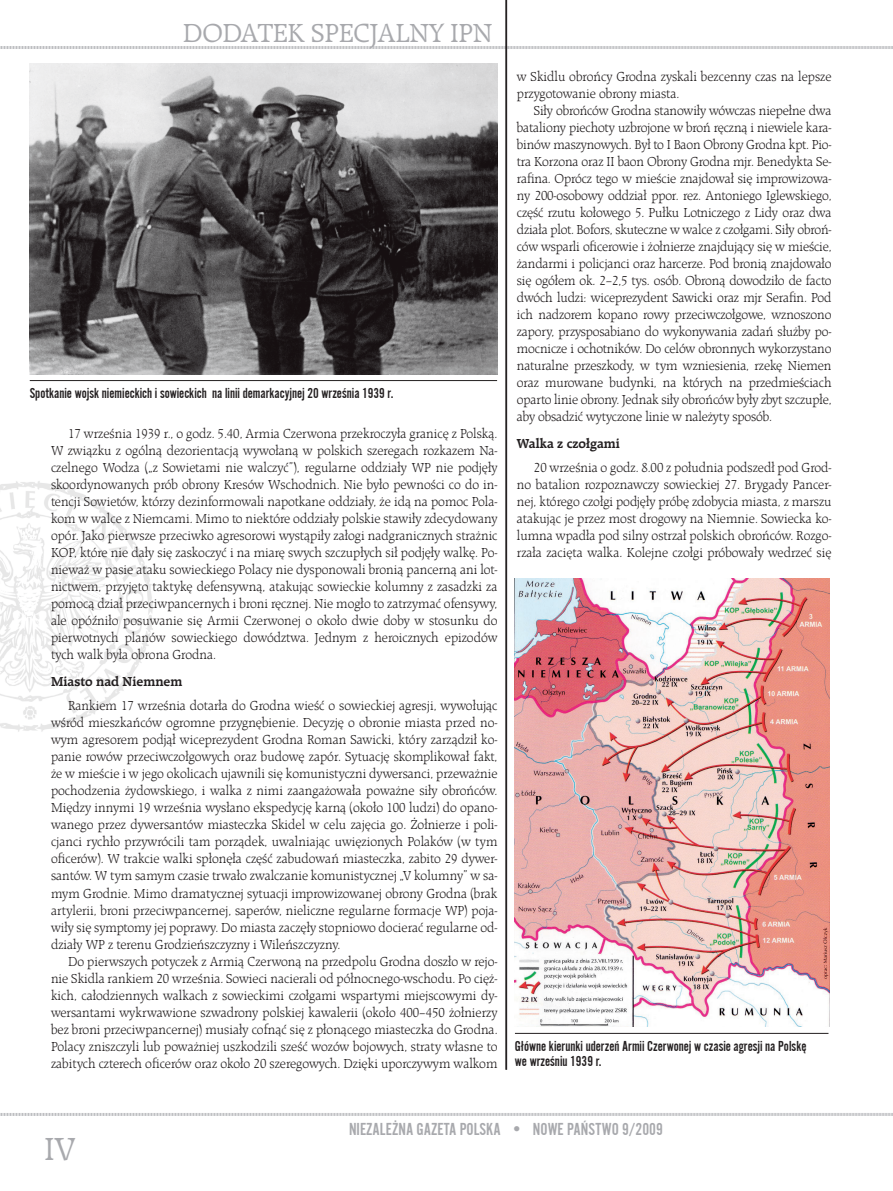
<style>
.page{position:relative;width:893px;height:1191px;background:#fff}
.page>*{position:absolute;margin:0;border:0;box-sizing:border-box;transform-origin:0 0}
.t1{font:33px "Raleigh TCE";color:#a8a9ad}
.t2{font:27px "Raleigh TCE";letter-spacing:-.01em;color:#a8a9ad}
.t3{font:18px "Alternate Got No 2 DCE";color:#a8a9ad}
.Podpis_Foto{font:15px/15px "Alternate Got No 2 DCE";color:#231f20}
.txt{font:300 13.5px/17px "Raleigh TCE";color:#231f20;text-align:justify;scale:.95 1}
.srodtytul{font:700 13.5px "Raleigh TCE";color:#231f20}
</style>
<div class="page">
<hr style="left:506px;top:0;width:1px;height:1069px;background:#231f20">
<img style="left:0;top:481px;width:153px;height:251px">
<svg style="left:0;top:45px;width:893px;height:5px"></svg>
<svg style="left:0;top:1113px;width:893px;height:3px;background:#d2d2d4"></svg>
<hr style="left:505px;top:0;width:1px;height:1069px;background:#231f20">
<img style="left:30px;top:64px;width:467px;height:311px">
<img style="left:515px;top:578px;width:314px;height:448px">
<hr style="left:30px;top:380px;width:467px;height:1px;background:#231f20">
<hr style="left:515px;top:1033px;width:313px;height:1px;background:#231f20">
<h2 class="t2" style="left:183px;top:17px;width:311px">DODATEK SPECJALNY IPN</h2>
<p class="Podpis_Foto" style="left:30px;top:386px;width:365px">Spotkanie wojsk niemieckich i sowieckich na linii demarkacyjnej 20 września 1939 r.</p>
<p class="txt" style="left:51px;top:425px;width:472px;text-indent:17px">17 września 1939 r., o godz. 5.40, Armia Czerwona przekroczyła granicę z Polską.<br>W związku z ogólną dezorientacją wywołaną w polskich szeregach rozkazem Na&shy;czelnego Wodza („z Sowietami nie walczyć”), regularne oddziały WP nie podjęły skoordynowanych prób obrony Kresów Wschodnich. Nie było pewności co do in&shy;tencji Sowietów, którzy dezinformowali napotkane oddziały, że idą na pomoc Pola&shy;kom w walce z Niemcami. Mimo to niektóre oddziały polskie stawiły zdecydowany opór. Jako pierwsze przeciwko agresorowi wystąpiły załogi nadgranicznych strażnic KOP, które nie dały się zaskoczyć i na miarę swych szczupłych sił podjęły walkę. Po&shy;nieważ w pasie ataku sowieckiego Polacy nie dysponowali bronią pancerną ani lot&shy;nictwem, przyjęto taktykę defensywną, atakując sowieckie kolumny z zasadzki za pomocą dział przeciwpancernych i broni ręcznej. Nie mogło to zatrzymać ofensywy, ale opóźniło posuwanie się Armii Czerwonej o około dwie doby w stosunku do pierwotnych planów sowieckiego dowództwa. Jednym z heroicznych epizodów tych walk była obrona Grodna.</p>
<p class="srodtytul" style="left:51px;top:673px;width:133px">Miasto nad Niemnem</p>
<p class="txt" style="left:51px;top:697px;width:471px;text-indent:17px">Rankiem 17 września dotarła do Grodna wieść o sowieckiej agresji, wywołując wśród mieszkańców ogromne przygnębienie. Decyzję o obronie miasta przed no&shy;wym agresorem podjął wiceprezydent Grodna Roman Sawicki, który zarządził ko&shy;panie rowów przeciwczołgowych oraz budowę zapór. Sytuację skomplikował fakt, że w mieście i w jego okolicach ujawnili się komunistyczni dywersanci, przeważnie pochodzenia żydowskiego, i walka z nimi zaangażowała poważne siły obrońców.<br>Między innymi 19 września wysłano ekspedycję karną (około 100 ludzi) do opano&shy;wanego przez dywersantów miasteczka Skidel w celu zajęcia go. Żołnierze i poli&shy;cjanci rychło przywrócili tam porządek, uwalniając uwięzionych Polaków (w tym oficerów). W trakcie walki spłonęła część zabudowań miasteczka, zabito 29 dywer&shy;santów. W tym samym czasie trwało zwalczanie komunistycznej „V kolumny” w sa&shy;mym Grodnie. Mimo dramatycznej sytuacji improwizowanej obrony Grodna (brak artylerii, broni przeciwpancernej, saperów, nieliczne regularne formacje WP) poja&shy;wiły się symptomy jej poprawy. Do miasta zaczęły stopniowo docierać regularne od&shy;działy WP z terenu Grodzieńszczyzny i Wileńszczyzny.</p>
<p class="txt" style="left:51px;top:952px;width:472px;text-indent:17px">Do pierwszych potyczek z Armią Czerwoną na przedpolu Grodna doszło w rejo&shy;nie Skidla rankiem 20 września. Sowieci nacierali od północnego-wschodu. Po cięż&shy;kich, całodziennych walkach z sowieckimi czołgami wspartymi miejscowymi dy&shy;wersantami wykrwawione szwadrony polskiej kawalerii (około 400–450 żołnierzy bez broni przeciwpancernej) musiały cofnąć się z płonącego miasteczka do Grodna.<br>Polacy zniszczyli lub poważniej uszkodzili sześć wozów bojowych, straty własne to zabitych czterech oficerów oraz około 20 szeregowych. Dzięki uporczywym walkom</p>
<p class="txt" style="left:517px;top:68px;width:333px">w Skidlu obrońcy Grodna zyskali bezcenny czas na lepsze przygotowanie obrony miasta.</p>
<p class="txt" style="left:517px;top:102px;width:333px;text-indent:17px">Siły obrońców Grodna stanowiły wówczas niepełne dwa bataliony piechoty uzbrojone w broń ręczną i niewiele kara&shy;binów maszynowych. Był to I Baon Obrony Grodna kpt. Pio&shy;tra Korzona oraz II baon Obrony Grodna mjr. Benedykta Se&shy;rafina. Oprócz tego w mieście znajdował się improwizowa&shy;ny 200-osobowy oddział ppor. rez. Antoniego Iglewskiego, część rzutu kołowego 5. Pułku Lotniczego z Lidy oraz dwa działa plot. Bofors, skuteczne w walce z czołgami. Siły obroń&shy;ców wsparli oficerowie i żołnierze znajdujący się w mieście, żandarmi i policjanci oraz harcerze. Pod bronią znajdowało się ogółem ok. 2–2,5 tys. osób. Obroną dowodziło de facto dwóch ludzi: wiceprezydent Sawicki oraz mjr Serafin. Pod ich nadzorem kopano rowy przeciwczołgowe, wznoszono zapory, przysposabiano do wykonywania zadań służby po&shy;mocnicze i ochotników. Do celów obronnych wykorzystano naturalne przeszkody, w tym wzniesienia, rzekę Niemen oraz murowane budynki, na których na przedmieściach oparto linie obrony. Jednak siły obrońców były zbyt szczupłe, aby obsadzić wytyczone linie w należyty sposób.</p>
<p class="srodtytul" style="left:517px;top:435px;width:105px">Walka z czołgami</p>
<p class="txt" style="left:517px;top:459px;width:333px;text-indent:17px">20 września o godz. 8.00 z południa podszedł pod Grod&shy;no batalion rozpoznawczy sowieckiej 27. Brygady Pancer&shy;nej, którego czołgi podjęły próbę zdobycia miasta, z marszu atakując je przez most drogowy na Niemnie. Sowiecka ko&shy;lumna wpadła pod silny ostrzał polskich obrońców. Rozgo&shy;rzała zacięta walka. Kolejne czołgi próbowały wedrzeć się</p>
<p class="Podpis_Foto" style="left:515px;top:1038px;width:293px">Główne kierunki uderzeń Armii Czerwonej w czasie agresji na Polskę we wrześniu 1939 r.</p>
<h1 class="t1" style="left:44px;top:1130px;width:33px">IV</h1>
<h3 class="t3" style="left:349px;top:1119px;width:315px">NIEZALEŻNA GAZETA POLSKA ● NOWE PAŃSTWO 9/2009</h3>
</div>
